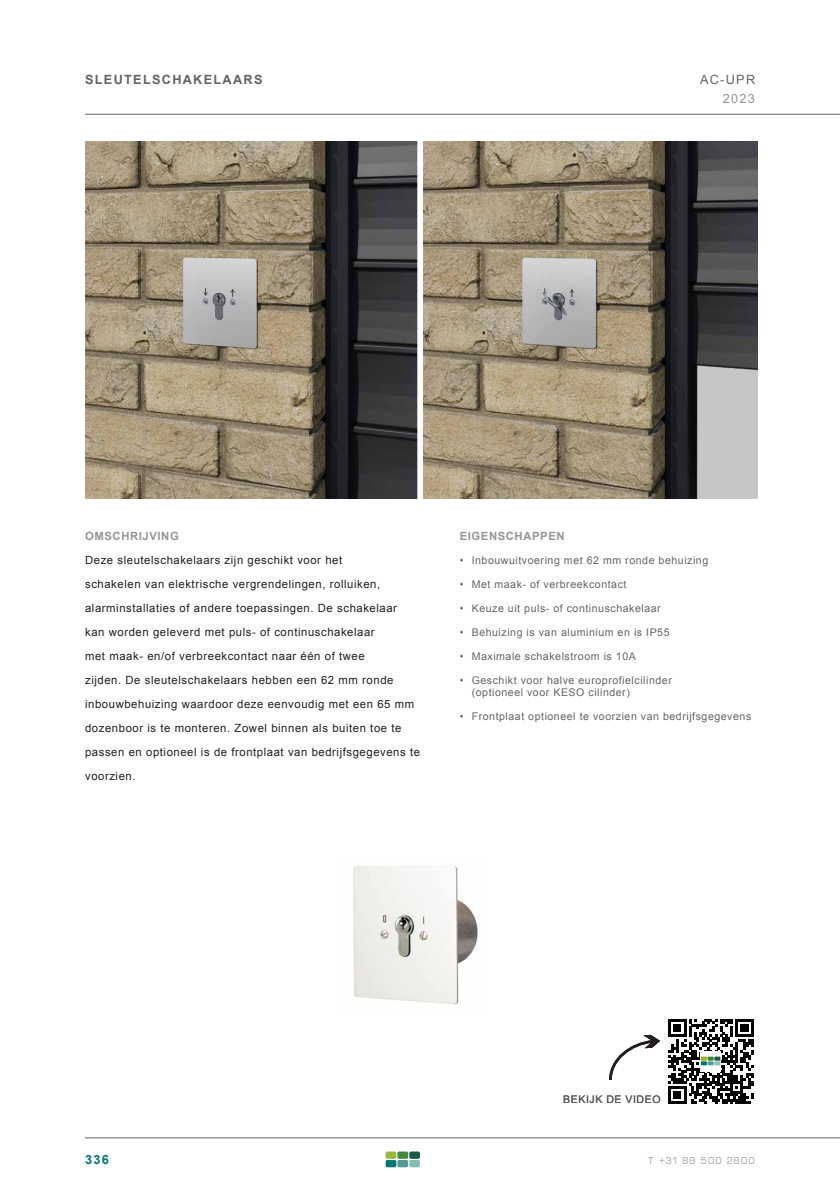
<style>
.page{position:relative;width:840px;height:1191px;background:#fff}
.page>*{position:absolute;margin:0;border:0;box-sizing:border-box;transform-origin:0 0}
.t1{font:700 12.8px "Arial";letter-spacing:.1em;color:#636466}
.t2{font:12.8px "Arial";color:#636466}
.t3{font:12.8px "Arial";color:#949698}
.t4{font:700 12.8px "Arial";color:#007875}
.t5{font:12px "Eurostile DCD";letter-spacing:.05em;color:#adafb1}
.t6{font:11.4px/24px "Arial";letter-spacing:.05em;color:#231f20}
.t7{font:700 11.4px "Arial";letter-spacing:.05em;color:#949698}
.t8{font:10.6px/12px "Arial";letter-spacing:.05em;color:#636466}
.t9{font:10.6px "Arial";letter-spacing:.05em;color:#5a5758}
</style>
<div class="page">
<hr style="left:85px;top:1137px;width:754px;height:1px;background:#636466">
<svg style="left:385px;top:1151px;width:35px;height:16px"></svg>
<hr style="left:85px;top:114px;width:754px;height:1px;background:#636466">
<img style="left:85px;top:141px;width:332px;height:357px">
<img style="left:423px;top:141px;width:333px;height:357px">
<img style="left:353px;top:866px;width:125px;height:139px">
<svg style="left:668px;top:1019px;width:85px;height:85px"></svg>
<svg style="left:609px;top:1034px;width:50px;height:46px"></svg>
<p class="t1" style="left:85px;top:71px;width:179px">SLEUTELSCHAKELAARS</p>
<p class="t2" style="left:699px;top:71px;width:57px">AC-UPR</p>
<p class="t3" style="left:722px;top:90px;width:34px">2023</p>
<p class="t7" style="left:85px;top:528px;width:95px">OMSCHRIJVING</p>
<p class="t6" style="left:85px;top:548px;width:336px">Deze sleutelschakelaars zijn geschikt voor het<br>schakelen van elektrische vergrendelingen, rolluiken, alarminstallaties of andere toepassingen. De schakelaar<br>kan worden geleverd met puls- of continuschakelaar<br>met maak- en/of verbreekcontact naar één of twee<br>zijden. De sleutelschakelaars hebben een 62 mm ronde inbouwbehuizing waardoor deze eenvoudig met een 65 mm dozenboor is te monteren. Zowel binnen als buiten toe te passen en optioneel is de frontplaat van bedrijfsgegevens te voorzien.</p>
<p class="t7" style="left:459px;top:528px;width:106px">EIGENSCHAPPEN</p>
<p class="t8" style="left:459px;top:554px;width:250px">• Inbouwuitvoering met 62 mm ronde behuizing</p>
<p class="t8" style="left:459px;top:578px;width:168px">• Met maak- of verbreekcontact</p>
<p class="t8" style="left:459px;top:602px;width:202px">• Keuze uit puls- of continuschakelaar</p>
<p class="t8" style="left:459px;top:626px;width:211px">• Behuizing is van aluminium en is IP55</p>
<p class="t8" style="left:459px;top:650px;width:177px">• Maximale schakelstroom is 10A</p>
<p class="t8" style="left:471px;top:674px;width:201px;text-indent:-12px">• Geschikt voor halve europrofielcilinder (optioneel voor KESO cilinder)</p>
<p class="t8" style="left:459px;top:710px;width:293px">• Frontplaat optioneel te voorzien van bedrijfsgegevens</p>
<p class="t9" style="left:563px;top:1092px;width:99px">BEKIJK DE VIDEO</p>
<p class="t4" style="left:85px;top:1151px;width:25px">336</p>
<p class="t5" style="left:647px;top:1153px;width:108px">t +31 88 500 2800</p>
</div>
